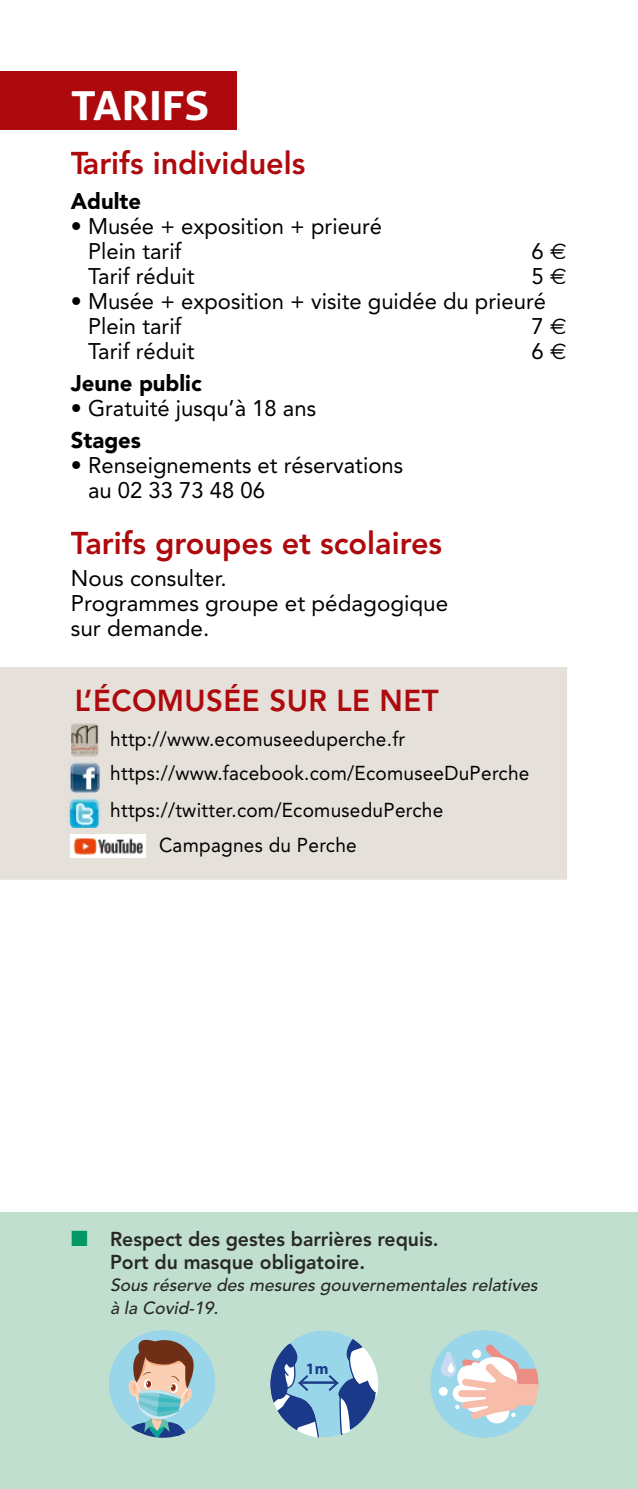
<style>
.page{position:relative;width:638px;height:1489px;background:#fff}
.page>*{position:absolute;margin:0;border:0;box-sizing:border-box;transform-origin:0 0}
.t1{font:700 40px "Aller";color:#fff;scale:1.12 1}
.t2{font:800 31.25px "Avenir";color:#ae0a0d}
.t3{font:800 30px "Avenir";letter-spacing:.015em;color:#ae0a0d}
.t4{font:22.5px/25px "Avenir";color:#000}
.t5{font:900 22.5px "Avenir";color:#000}
.t6{font:20px/34.5px "Avenir";letter-spacing:.015em;color:#000;scale:.95 1}
.t7{font:800 20px/22.5px "Avenir";color:#282827}
.t8{font:italic 500 17.5px/22.5px "Avenir";color:#282827}
.t9{font:700 16px "Myriad Pro";color:#1a3989}
.s1{font-family:"Euro Sans"}
.s2{color:#009865}
</style>
<div class="page">
<div style="left:0;top:71px;width:236px;height:58px;background:#ae0a0d"></div>
<div style="left:0;top:667px;width:567px;height:212px;background:#e6e0da"></div>
<img style="left:68px;top:761px;width:33px;height:31px">
<img style="left:66px;top:796px;width:36px;height:32px">
<div style="left:71px;top:834px;width:75px;height:23px;background:#fff"></div>
<img style="left:74px;top:838px;width:68px;height:17px">
<img style="left:72px;top:722px;width:27px;height:36px">
<div style="left:0;top:1212px;width:638px;height:276px;background:#c0dfce"></div>
<svg style="left:109px;top:1330px;width:106px;height:107px"></svg>
<svg style="left:270px;top:1331px;width:108px;height:106px"></svg>
<div style="left:430px;top:1330px;width:108px;height:107px;background:#9ad6e9;border-radius:50%"></div>
<div style="left:439px;top:1386px;width:9px;height:9px;background:#fff;border-radius:50%"></div>
<div style="left:485px;top:1399px;width:24px;height:24px;background:#fff;border-radius:50%"></div>
<svg style="left:441px;top:1343px;width:97px;height:76px"></svg>
<div style="left:472px;top:1349px;width:9px;height:9px;background:#fff;border-radius:50%"></div>
<h1 class="t1" style="left:71px;top:81px;width:125px">tARiFs</h1>
<h2 class="t2" style="left:71px;top:145px;width:236px">Tarifs individuels</h2>
<p class="t5" style="left:71px;top:187px;width:72px">Adulte</p>
<p class="t4" style="left:88px;top:213px;width:296px;text-indent:-17px">• Musée + exposition + prieuré<br>Plein tarif</p>
<p class="t4" style="left:531px;top:238px;width:36px">6 <span class="s1">€</span></p>
<p class="t4" style="left:88px;top:263px;width:108px">Tarif réduit</p>
<p class="t4" style="left:531px;top:263px;width:36px">5 <span class="s1">€</span></p>
<p class="t4" style="left:88px;top:288px;width:459px;text-indent:-17px">• Musée + exposition + visite guidée du prieuré<br>Plein tarif</p>
<p class="t4" style="left:531px;top:313px;width:36px">7 <span class="s1">€</span></p>
<p class="t4" style="left:88px;top:338px;width:108px">Tarif réduit</p>
<p class="t4" style="left:531px;top:338px;width:36px">6 <span class="s1">€</span></p>
<p class="t5" style="left:71px;top:369px;width:132px">Jeune public</p>
<p class="t4" style="left:71px;top:395px;width:247px">• Gratuité jusqu’à 18 ans</p>
<p class="t5" style="left:71px;top:426px;width:72px">Stages</p>
<p class="t4" style="left:88px;top:452px;width:316px;text-indent:-17px">• Renseignements et réservations au 02 33 73 48 06</p>
<h2 class="t2" style="left:71px;top:524px;width:373px">Tarifs groupes et scolaires</h2>
<p class="t4" style="left:71px;top:565px;width:379px">Nous consulter.<br>Programmes groupe et pédagogique sur demande.</p>
<h3 class="t3" style="left:75px;top:682px;width:365px">L’ÉCOMUSÉE SUR LE NET</h3>
<p class="t6" style="left:110px;top:721px;width:443px">http://www.ecomuseeduperche.fr https://www.facebook.com/EcomuseeDuPerche</p>
<p class="t6" style="left:159px;top:793px;width:301px;text-indent:-49px">https://twitter.com/EcomuseduPerche<br>Campagnes du Perche</p>
<p class="t7" style="left:110px;top:1227px;width:330px;text-indent:-39px"><span class="s2">■</span> Respect des gestes barrières requis.<br>Port du masque obligatoire.</p>
<p class="t8" style="left:110px;top:1274px;width:433px">Sous réserve des mesures gouvernementales relatives à la Covid-19.</p>
<p class="t9" style="left:306px;top:1358px;width:24px">1m</p>
</div>
